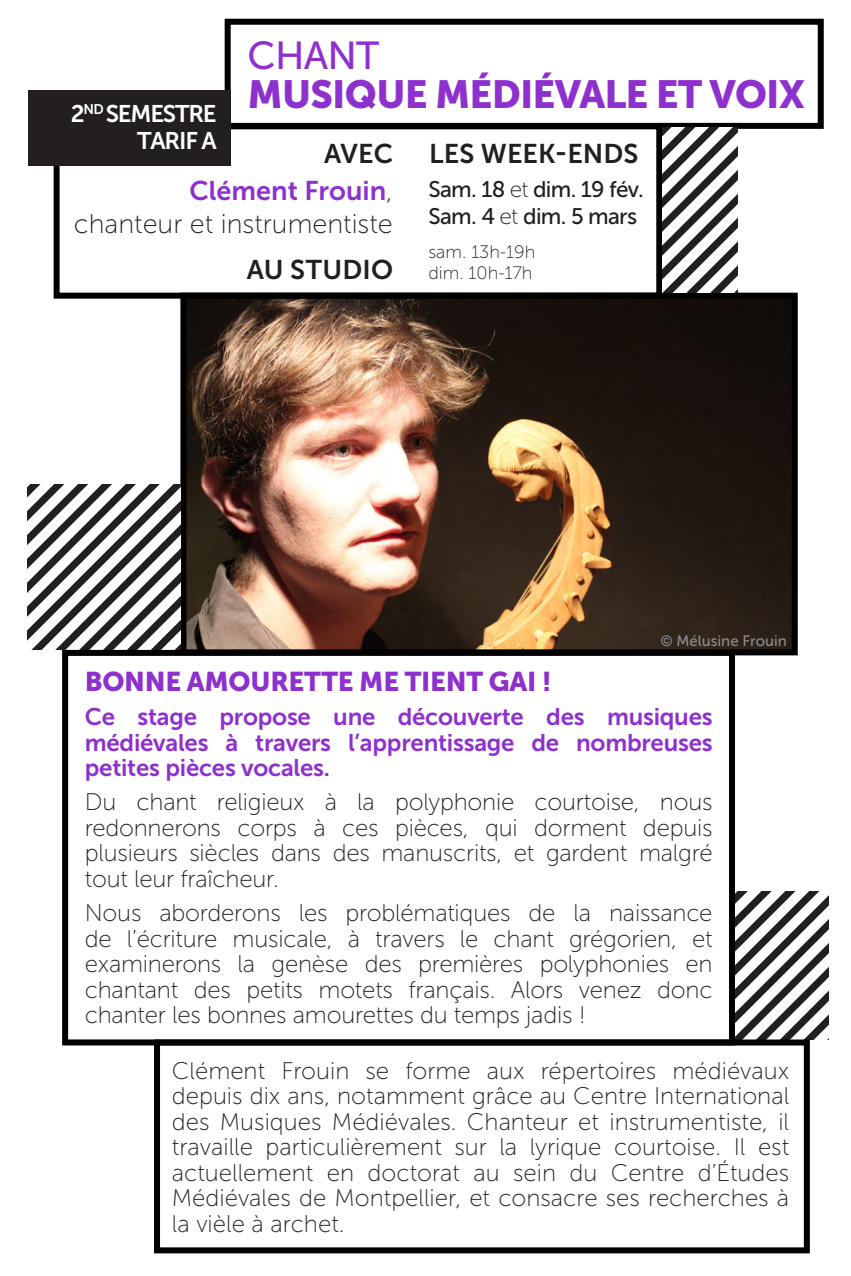
<style>
.page{position:relative;width:851px;height:1276px;background:#fff}
.page>*{position:absolute;margin:0;border:0;box-sizing:border-box;transform-origin:0 0}
.t1{font:39px "Museo Sans 900";letter-spacing:-.02em;color:#8e30cd}
.t2{font:39px "Museo Sans 500";letter-spacing:-.02em;color:#8e30cd}
.t3{font:27px "Museo Sans 900";letter-spacing:-.01em;color:#8e30cd}
.t4{font:27px "Museo Sans 100";color:#231f20}
.t5{font:27px "Museo Sans 700";color:#231f20}
.t6{font:27px "Museo Sans 700";color:#8e30cd}
.t7{font:24px/25.5px "Museo Sans 100";letter-spacing:-.01em;color:#231f20;text-align:justify}
.t8{font:24px/25.5px "Museo Sans 700";letter-spacing:-.01em;color:#8e30cd;text-align:justify}
.t9{font:24px/27px "Museo Sans 700";letter-spacing:-.05em;color:#fff;text-align:right}
.t10{font:22.5px "Museo Sans 500";letter-spacing:-.03em;color:#231f20}
.t11{font:18px "Museo Sans 100";color:#231f20}
.t12{font:15px "Museo Sans 500";color:#8b8d90}
.s1{font-family:"Museo Sans 100";color:#231f20}
.s2{font-family:"Museo Sans 100"}
</style>
<div class="page">
<img style="left:187px;top:300px;width:603px;height:348px">
<div style="left:180px;top:293px;width:617px;height:362px;border:6px solid #000"></div>
<svg style="left:28px;top:485px;width:153px;height:165px"></svg>
<div style="left:54px;top:123px;width:608px;height:176px;border:6px solid #000"></div>
<div style="left:62px;top:650px;width:673px;height:395px;background:#fff;border:6px solid #000"></div>
<div style="left:225px;top:19px;width:598px;height:110px;background:#fff;border:6px solid #000"></div>
<svg style="left:735px;top:891px;width:93px;height:148px"></svg>
<div style="left:28px;top:90px;width:202px;height:75px;background:#231f20"></div>
<div style="left:154px;top:1039px;width:655px;height:214px;border:6px solid #000"></div>
<svg style="left:662px;top:128px;width:75px;height:165px"></svg>
<p class="t9" style="left:71px;top:100px;width:147px">2<sup>ND</sup> SEMESTRE<br>TARIF A</p>
<p class="t2" style="left:247px;top:34px;width:133px">CHANT</p>
<p class="t1" style="left:247px;top:72px;width:559px">MUSIQUE MÉDIÉVALE ET VOIX</p>
<p class="t5" style="left:324px;top:138px;width:70px">AVEC</p>
<p class="t5" style="left:429px;top:138px;width:210px">LES WEEK-ENDS</p>
<p class="t6" style="left:189px;top:176px;width:205px">Clément Frouin<span class="s1">,</span></p>
<p class="t4" style="left:74px;top:209px;width:320px">chanteur et instrumentiste</p>
<p class="t5" style="left:247px;top:254px;width:148px">AU STUDIO</p>
<p class="t10" style="left:428px;top:177px;width:217px">Sam. 18 <span class="s2">et</span> dim. 19 fév.</p>
<p class="t10" style="left:428px;top:204px;width:210px">Sam. 4 <span class="s2">et</span> dim. 5 mars</p>
<p class="t11" style="left:428px;top:242px;width:108px">sam. 13h-19h</p>
<p class="t11" style="left:428px;top:263px;width:105px">dim. 10h-17h</p>
<p class="t12" style="left:660px;top:632px;width:128px">© Mélusine Frouin</p>
<p class="t3" style="left:85px;top:666px;width:468px">BONNE AMOURETTE ME TIENT GAI !</p>
<p class="t8" style="left:85px;top:704px;width:629px">Ce stage propose une découverte des musiques médiévales à travers l’apprentissage de nombreuses petites pièces vocales.</p>
<p class="t7" style="left:85px;top:789px;width:629px">Du chant religieux à la polyphonie courtoise, nous redonnerons corps à ces pièces, qui dorment depuis plusieurs siècles dans des manuscrits, et gardent malgré tout leur fraîcheur.</p>
<p class="t7" style="left:85px;top:900px;width:629px">Nous aborderons les problématiques de la naissance de l’écriture musicale, à travers le chant grégorien, et examinerons la genèse des premières polyphonies en chantant des petits motets français. Alors venez donc chanter les bonnes amourettes du temps jadis !</p>
<p class="t7" style="left:172px;top:1058px;width:618px">Clément Frouin se forme aux répertoires médiévaux depuis dix ans, notamment grâce au Centre International des Musiques Médiévales. Chanteur et instrumentiste, il travaille particulièrement sur la lyrique courtoise. Il est actuellement en doctorat au sein du Centre d’Études Médiévales de Montpellier, et consacre ses recherches à la vièle à archet.</p>
</div>
